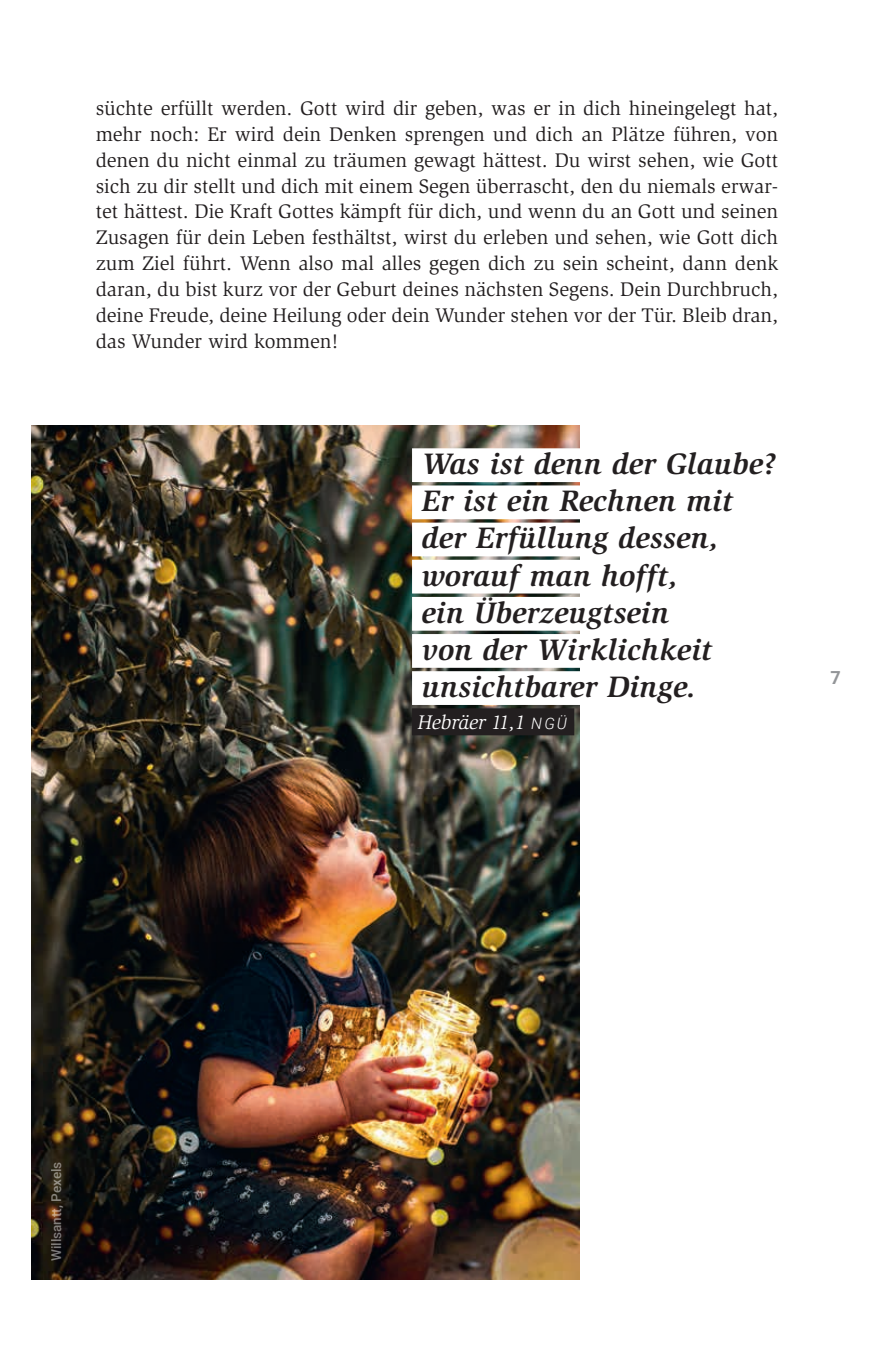
<style>
.page{position:relative;width:893px;height:1372px;background:#fff}
.page>*{position:absolute;margin:0;border:0;box-sizing:border-box;transform-origin:0 0}
.t1{font:italic 700 30.38px/37.1px "Slimbach";letter-spacing:.01em;color:#231f20}
.t2{font:20.25px/25.9px "Slimbach";color:#231f20;text-align:justify}
.t3{font:italic 20.25px "Slimbach";letter-spacing:-.01em;color:#fff}
.t4{font:700 18px "Roboto";color:#939598}
.t5{font:500 13.5px "Roboto";color:#fff}
.s1{font-family:"Roboto";font-weight:300;font-size:15.75px}
</style>
<div class="page">
<img style="left:32px;top:425px;width:547px;height:854px">
<div style="left:412px;top:448px;width:371px;height:34px;background:#fff"></div>
<div style="left:412px;top:485px;width:331px;height:34px;background:#fff"></div>
<div style="left:412px;top:522px;width:317px;height:34px;background:#fff"></div>
<div style="left:412px;top:559px;width:276px;height:34px;background:#fff"></div>
<div style="left:412px;top:597px;width:267px;height:33px;background:#fff"></div>
<div style="left:412px;top:634px;width:310px;height:33px;background:#fff"></div>
<div style="left:412px;top:671px;width:294px;height:34px;background:#fff"></div>
<div style="left:412px;top:708px;width:162px;height:27px;background:#231f20"></div>
<p class="t2" style="left:96px;top:95px;width:684px">süchte erfüllt werden. Gott wird dir geben, was er in dich hineingelegt hat, mehr noch: Er wird dein Denken sprengen und dich an Plätze führen, von denen du nicht einmal zu träumen gewagt hättest. Du wirst sehen, wie Gott sich zu dir stellt und dich mit einem Segen überrascht, den du niemals erwar&shy;tet hättest. Die Kraft Gottes kämpft für dich, und wenn du an Gott und seinen Zusagen für dein Leben festhältst, wirst du erleben und sehen, wie Gott dich zum Ziel führt. Wenn also mal alles gegen dich zu sein scheint, dann denk daran, du bist kurz vor der Geburt deines nächsten Segens. Dein Durchbruch, deine Freude, deine Heilung oder dein Wunder stehen vor der Tür. Bleib dran, das Wunder wird kommen!</p>
<h1 class="t1" style="left:422px;top:445px;width:355px">Was ist denn der Glaube?<br>Er ist ein Rechnen mit der Erfüllung dessen, worauf man hofft,<br>ein Überzeugtsein<br>von der Wirklichkeit unsichtbarer Dinge.</h1>
<p class="t3" style="left:418px;top:710px;width:151px">Hebräer 11,1 <span class="s1">NGÜ</span></p>
<p class="t4" style="left:830px;top:665px;width:12px">7</p>
<p class="t5" style="left:47px;top:1260px;width:101px;rotate:-90deg">Willsantt, Pexels</p>
</div>
